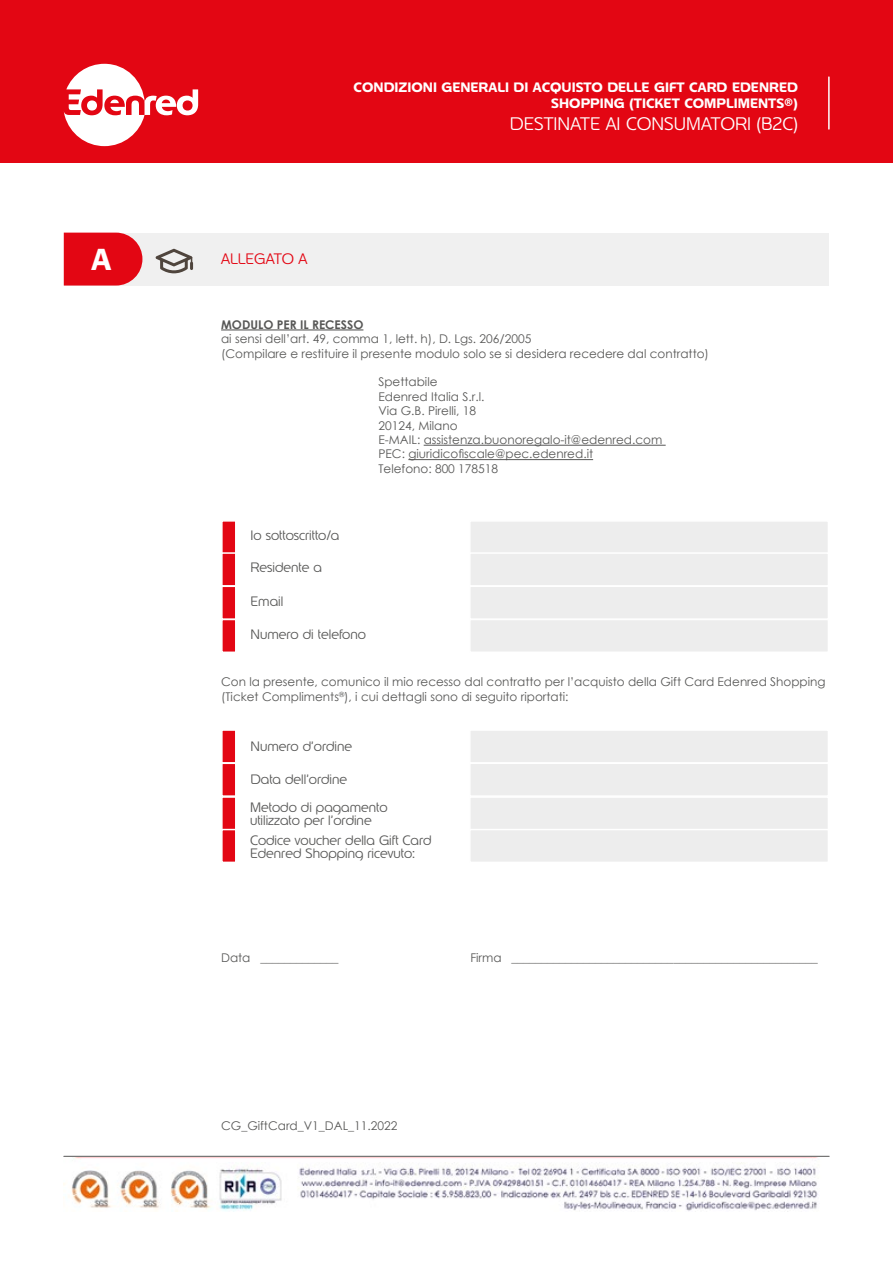
<style>
.page{position:relative;width:893px;height:1263px;background:#fff}
.page>*{position:absolute;margin:0;border:0;box-sizing:border-box;transform-origin:0 0}
.t1{font:700 30px "Edenred";color:#fff}
.t2{font:300 18px "Edenred";color:#fff}
.t3{font:300 15px "Edenred";color:#e30613}
.t4{font:300 13.5px/27.2px "Edenred";color:#575756}
.t5{font:700 13.5px/16.2px "Edenred";color:#fff;text-align:right}
.t6{font:12px/14.4px "Century Gothic";color:#575756}
.t7{font:700 12px "Century Gothic";color:#575756}
</style>
<div class="page">
<div style="left:0;top:0;width:893px;height:163px;background:#e30613"></div>
<svg style="left:64px;top:64px;width:134px;height:82px"></svg>
<hr style="left:64px;top:1156px;width:765px;height:1px;background:#575756">
<hr style="left:828px;top:77px;width:2px;height:52px;background:#fff">
<img style="left:63px;top:1158px;width:755px;height:53px">
<div style="left:64px;top:233px;width:765px;height:53px;background:#f0f0f0"></div>
<svg style="left:64px;top:233px;width:78px;height:53px"></svg>
<svg style="left:156px;top:249px;width:37px;height:24px"></svg>
<hr style="left:221px;top:329px;width:142px;height:1px;background:#575756">
<hr style="left:424px;top:445px;width:242px;height:1px;background:#575756">
<hr style="left:408px;top:459px;width:185px;height:1px;background:#575756">
<div style="left:469px;top:520px;width:360px;height:34px;background:#ededed;border:2px solid #fff"></div>
<div style="left:469px;top:619px;width:360px;height:34px;background:#ededed;border:2px solid #fff"></div>
<div style="left:469px;top:552px;width:360px;height:35px;background:#ededed;border:2px solid #fff"></div>
<div style="left:469px;top:729px;width:360px;height:35px;background:#ededed;border:2px solid #fff"></div>
<div style="left:469px;top:585px;width:360px;height:35px;background:#ededed;border:2px solid #fff"></div>
<div style="left:469px;top:762px;width:360px;height:35px;background:#ededed;border:2px solid #fff"></div>
<div style="left:469px;top:796px;width:360px;height:34px;background:#ededed;border:2px solid #fff"></div>
<div style="left:469px;top:829px;width:360px;height:34px;background:#ededed;border:2px solid #fff"></div>
<div style="left:221px;top:520px;width:16px;height:34px;background:#e30613;border:2px solid #fff"></div>
<div style="left:221px;top:619px;width:16px;height:34px;background:#e30613;border:2px solid #fff"></div>
<div style="left:221px;top:552px;width:16px;height:35px;background:#e30613;border:2px solid #fff"></div>
<div style="left:221px;top:729px;width:16px;height:35px;background:#e30613;border:2px solid #fff"></div>
<div style="left:221px;top:585px;width:16px;height:35px;background:#e30613;border:2px solid #fff"></div>
<div style="left:221px;top:762px;width:16px;height:35px;background:#e30613;border:2px solid #fff"></div>
<div style="left:221px;top:796px;width:16px;height:34px;background:#e30613;border:2px solid #fff"></div>
<div style="left:221px;top:829px;width:16px;height:34px;background:#e30613;border:2px solid #fff"></div>
<h1 class="t1" style="left:91px;top:239px;width:21px">A</h1>
<p class="t3" style="left:221px;top:249px;width:88px">ALLEGATO A</p>
<p class="t5" style="left:354px;top:79px;width:446px">CONDIZIONI GENERALI DI ACQUISTO DELLE GIFT CARD EDENRED<br>SHOPPING (TICKET COMPLIMENTS®)</p>
<h2 class="t2" style="left:510px;top:111px;width:290px">DESTINATE AI CONSUMATORI (B2C)</h2>
<p class="t7" style="left:221px;top:315px;width:144px">MODULO PER IL RECESSO</p>
<p class="t6" style="left:221px;top:331px;width:489px">ai sensi dell’art. 49, comma 1, lett. h), D. Lgs. 206/2005<br>(Compilare e restituire il presente modulo solo se si desidera recedere dal contratto)</p>
<p class="t6" style="left:378px;top:375px;width:285px">Spettabile<br>Edenred Italia S.r.l.<br>Via G.B. Pirelli, 18<br>20124, Milano<br>E-MAIL: assistenza.buonoregalo-it@edenred.com<br>PEC: giuridicofiscale@pec.edenred.it<br>Telefono: 800 178518</p>
<p class="t4" style="left:250px;top:522px;width:90px">Io sottoscritto/a</p>
<p class="t4" style="left:250px;top:554px;width:73px">Residente a</p>
<p class="t4" style="left:250px;top:587px;width:34px">Email</p>
<p class="t4" style="left:250px;top:621px;width:117px">Numero di telefono</p>
<p class="t6" style="left:221px;top:674px;width:606px">Con la presente, comunico il mio recesso dal contratto per l’acquisto della Gift Card Edenred Shopping (Ticket Compliments<sup>®</sup>), i cui dettagli sono di seguito riportati:</p>
<p class="t4" style="left:250px;top:733px;width:103px">Numero d’ordine</p>
<p class="t4" style="left:250px;top:766px;width:139px">Data dell’ordine<br>Metodo di pagamento</p>
<p class="t4" style="left:250px;top:810px;width:183px;line-height:19.6px">utilizzato per l’ordine<br>Codice voucher della Gift Card</p>
<p class="t4" style="left:250px;top:840px;width:167px">Edenred Shopping ricevuto:</p>
<p class="t6" style="left:221px;top:951px;width:119px">Data _____________</p>
<p class="t6" style="left:470px;top:951px;width:349px">Firma ___________________________________________________</p>
<p class="t6" style="left:221px;top:1118px;width:178px">CG_GiftCard_V1_DAL_11.2022</p>
</div>
